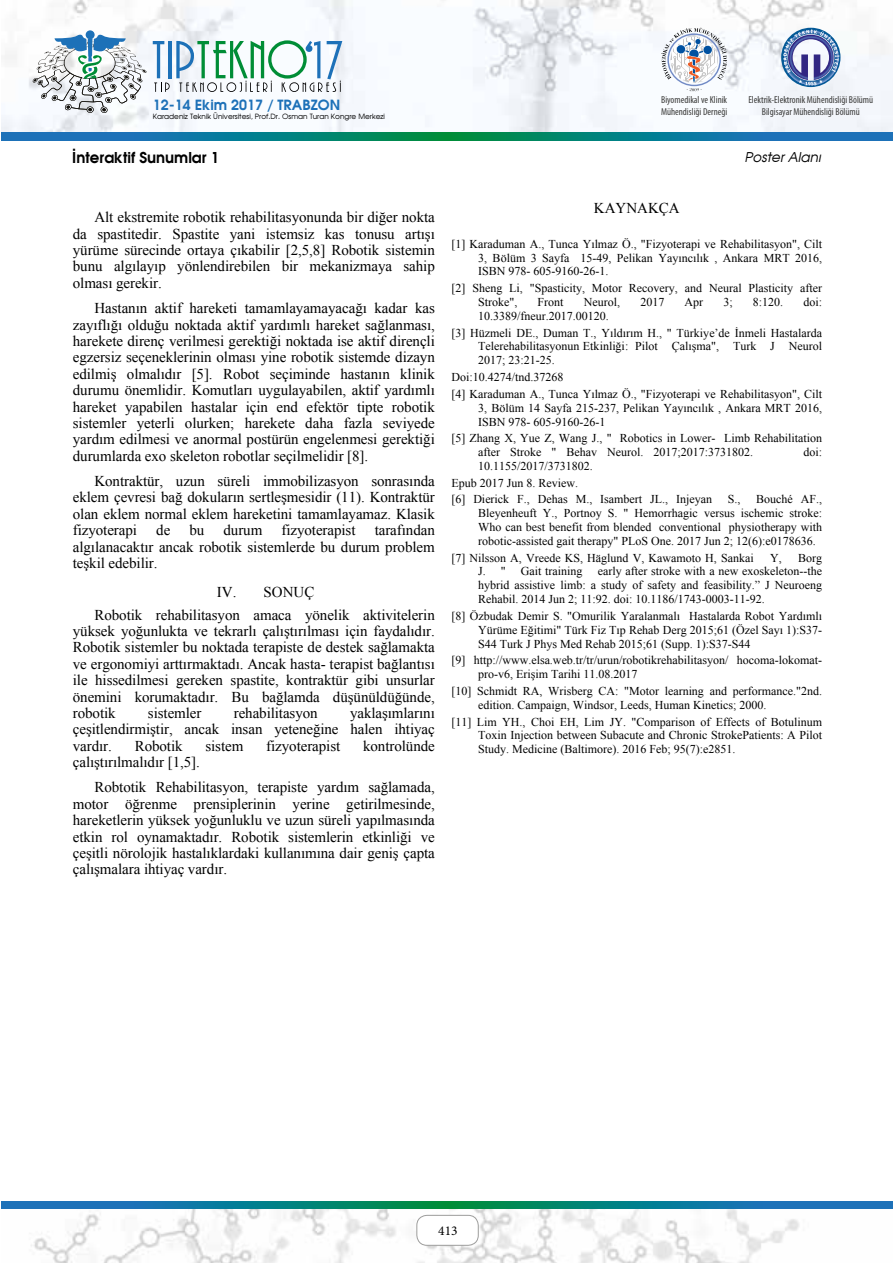
<style>
.page{position:relative;width:893px;height:1263px;background:#fff}
.page>*{position:absolute;margin:0;border:0;box-sizing:border-box;transform-origin:0 0}
.t1{font:15px/16.4px "Times New Roman";letter-spacing:-.005em;color:#000;text-align:justify}
.t2{font:700 15px "Avalon";color:#000}
.t3{font:700 14.1px "Avalon";color:#1d71b8}
.t4{font:italic 13.5px "Avalon";color:#000}
.t5{font:13.5px "Minion Pro";color:#000}
.t6{font:12px/13.8px "Times New Roman";color:#000}
.t7{font:condensed 10.05px/12.1px "Myriad Pro";color:#3c3c3b;text-align:center}
.t8{font:7.2px "Avalon Plain";color:#000}
</style>
<div class="page">
<img style="left:1px;top:0;width:892px;height:133px">
<svg style="left:153px;top:41px;width:17px;height:51px"></svg>
<hr style="left:168px;top:41px;width:4px;height:37px;background:#1d71b8">
<svg style="left:176px;top:40px;width:166px;height:52px"></svg>
<svg style="left:86px;top:30px;width:9px;height:9px"></svg>
<svg style="left:33px;top:34px;width:113px;height:79px"></svg>
<svg style="left:661px;top:28px;width:66px;height:63px"></svg>
<svg style="left:781px;top:28px;width:59px;height:59px"></svg>
<svg style="left:1px;top:133px;width:892px;height:7px;background:#0c7c8e"></svg>
<img style="left:1px;top:1208px;width:892px;height:55px">
<svg style="left:1px;top:1201px;width:892px;height:7px;background:#0c7c8e"></svg>
<div style="left:417px;top:1215px;width:61px;height:30px;background:#fff;border-radius:10px"></div>
<div style="left:417px;top:1215px;width:61px;height:30px;border:1px solid #9d9d9c;border-radius:10px"></div>
<p class="t3" style="left:153px;top:95px;width:189px">12-14 Ekim 2017 / TRABZON</p>
<p class="t8" style="left:153px;top:112px;width:234px">Karadeniz Teknik Üniversitesi, Prof.Dr. Osman Turan Kongre Merkezi</p>
<p class="t7" style="left:661px;top:93px;width:68px;text-align:left">Biyomedikal ve Klinik<br>Mühendisliği Derneği</p>
<p class="t7" style="left:748px;top:93px;width:126px">Elektrik-Elektronik Mühendisliği Bölümü<br>Bilgisayar Mühendisliği Bölümü</p>
<p class="t2" style="left:72px;top:148px;width:148px">İnteraktif Sunumlar 1</p>
<p class="t4" style="left:745px;top:149px;width:78px">Poster Alanı</p>
<p class="t1" style="left:73px;top:209px;width:363px;text-indent:22px">Alt ekstremite robotik rehabilitasyonunda bir diğer nokta da spastitedir. Spastite yani istemsiz kas tonusu artışı yürüme sürecinde ortaya çıkabilir [2,5,8] Robotik sistemin bunu algılayıp yönlendirebilen bir mekanizmaya sahip olması gerekir.</p>
<p class="t1" style="left:73px;top:300px;width:363px;text-indent:22px">Hastanın aktif hareketi tamamlayamayacağı kadar kas zayıflığı olduğu noktada aktif yardımlı hareket sağlanması, harekete direnç verilmesi gerektiği noktada ise aktif dirençli egzersiz seçeneklerinin olması yine robotik sistemde dizayn edilmiş olmalıdır [5]. Robot seçiminde hastanın klinik durumu önemlidir. Komutları uygulayabilen, aktif yardımlı hareket yapabilen hastalar için end efektör tipte robotik sistemler yeterli olurken; harekete daha fazla seviyede yardım edilmesi ve anormal postürün engelenmesi gerektiği durumlarda exo skeleton robotlar seçilmelidir [8].</p>
<p class="t1" style="left:73px;top:472px;width:363px;text-indent:22px">Kontraktür, uzun süreli immobilizasyon sonrasında eklem çevresi bağ dokuların sertleşmesidir (11). Kontraktür olan eklem normal eklem hareketini tamamlayamaz. Klasik fizyoterapi</p>
<p class="t1" style="left:73px;top:521px;width:363px;text-indent:302px">tarafından algılanacaktır ancak robotik sistemlerde bu durum problem teşkil edebilir.</p>
<p class="t1" style="left:94px;top:580px;width:342px;line-height:22.5px;text-align:center">IV. SONUÇ<br>Robotik rehabilitasyon amaca yönelik aktivitelerin</p>
<p class="t1" style="left:73px;top:622px;width:363px">yüksek yoğunlukta ve tekrarlı çalıştırılması için faydalıdır.<br>Robotik sistemler bu noktada terapiste de destek sağlamakta ve ergonomiyi arttırmaktadı. Ancak hasta- terapist bağlantısı ile hissedilmesi gereken spastite, kontraktür gibi unsurlar önemini korumaktadır. Bu bağlamda düşünüldüğünde, robotik</p>
<p class="t1" style="left:156px;top:521px;width:16px">de</p>
<p class="t1" style="left:189px;top:521px;width:16px">bu</p>
<p class="t1" style="left:224px;top:521px;width:40px">durum</p>
<p class="t1" style="left:281px;top:521px;width:76px">fizyoterapist</p>
<p class="t1" style="left:73px;top:704px;width:363px;text-indent:277px">yaklaşımlarını çeşitlendirmiştir, ancak insan yeteneğine halen ihtiyaç vardır.</p>
<p class="t1" style="left:148px;top:704px;width:55px">sistemler</p>
<p class="t1" style="left:234px;top:704px;width:85px">rehabilitasyon</p>
<p class="t1" style="left:135px;top:737px;width:49px">Robotik</p>
<p class="t1" style="left:205px;top:737px;width:39px">sistem</p>
<p class="t1" style="left:266px;top:737px;width:76px">fizyoterapist</p>
<p class="t1" style="left:363px;top:737px;width:73px">kontrolünde</p>
<p class="t1" style="left:94px;top:749px;width:342px;line-height:25.3px;text-indent:-22px">çalıştırılmalıdır [1,5].<br>Robtotik Rehabilitasyon, terapiste yardım sağlamada,</p>
<p class="t1" style="left:73px;top:795px;width:363px">motor öğrenme prensiplerinin yerine getirilmesinde, hareketlerin yüksek yoğunluklu ve uzun süreli yapılmasında etkin rol oynamaktadır. Robotik sistemlerin etkinliği ve çeşitli nörolojik hastalıklardaki kullanımına dair geniş çapta çalışmalara ihtiyaç vardır.</p>
<p class="t1" style="left:594px;top:199px;width:87px">KAYNAKÇA</p>
<p class="t6" style="left:478px;top:237px;width:345px;text-align:justify;text-indent:-27px">[1] Karaduman A., Tunca Yılmaz Ö., "Fizyoterapi ve Rehabilitasyon", Cilt 3, Bölüm 3 Sayfa 15-49, Pelikan Yayıncılık , Ankara MRT 2016, ISBN 978- 605-9160-26-1.</p>
<p class="t6" style="left:478px;top:281px;width:345px;text-indent:-27px">[2] Sheng Li, "Spasticity, Motor Recovery, and Neural Plasticity after<br>Stroke",</p>
<p class="t6" style="left:538px;top:295px;width:28px">Front</p>
<p class="t6" style="left:584px;top:295px;width:38px">Neurol,</p>
<p class="t6" style="left:640px;top:295px;width:25px">2017</p>
<p class="t6" style="left:685px;top:295px;width:20px">Apr</p>
<p class="t6" style="left:723px;top:295px;width:11px">3;</p>
<p class="t6" style="left:753px;top:295px;width:32px">8:120.</p>
<p class="t6" style="left:803px;top:295px;width:20px">doi:</p>
<p class="t6" style="left:451px;top:307px;width:372px;line-height:16.8px;text-indent:27px">10.3389/fneur.2017.00120.<br>[3] Hüzmeli DE., Duman T., Yıldırım H., " Türkiye’de İnmeli Hastalarda</p>
<p class="t6" style="left:478px;top:339px;width:345px">Telerehabilitasyonun Etkinliği: Pilot Çalışma", Turk J Neurol<br>2017; 23:21-25.</p>
<p class="t6" style="left:451px;top:368px;width:372px;line-height:16.8px">Doi:10.4274/tnd.37268<br>[4] Karaduman A., Tunca Yılmaz Ö., "Fizyoterapi ve Rehabilitasyon", Cilt</p>
<p class="t6" style="left:478px;top:400px;width:345px">3, Bölüm 14 Sayfa 215-237, Pelikan Yayıncılık , Ankara MRT 2016,<br>ISBN 978- 605-9160-26-1</p>
<p class="t6" style="left:478px;top:431px;width:345px;text-indent:-27px">[5] Zhang X, Yue Z, Wang J., " Robotics in Lower- Limb Rehabilitation after Stroke " Behav Neurol. 2017;2017:3731802.</p>
<p class="t6" style="left:803px;top:445px;width:20px">doi:</p>
<p class="t6" style="left:451px;top:457px;width:262px;line-height:16.8px;text-indent:27px">10.1155/2017/3731802.<br>Epub 2017 Jun 8. Review.<br>[6] Dierick F., Dehas M., Isambert JL., Injeyan</p>
<p class="t6" style="left:478px;top:492px;width:345px;text-align:justify;text-indent:278px">Bouché AF., Bleyenheuft Y., Portnoy S. " Hemorrhagic versus ischemic stroke:<br>Who can best benefit from blended conventional physiotherapy with robotic-assisted gait therapy" PLoS One. 2017 Jun 2; 12(6):e0178636.</p>
<p class="t6" style="left:451px;top:550px;width:304px">[7] Nilsson A, Vreede KS, Häglund V, Kawamoto H, Sankai</p>
<p class="t6" style="left:770px;top:550px;width:13px">Y,</p>
<p class="t6" style="left:798px;top:550px;width:25px">Borg</p>
<p class="t6" style="left:478px;top:564px;width:29px">J. "</p>
<p class="t6" style="left:521px;top:564px;width:63px">Gait training</p>
<p class="t6" style="left:728px;top:492px;width:14px">S.,</p>
<p class="t6" style="left:478px;top:564px;width:345px;text-align:justify;text-indent:119px">early after stroke with a new exoskeleton--the hybrid assistive limb: a study of safety and feasibility.” J Neuroeng Rehabil. 2014 Jun 2; 11:92. doi: 10.1186/1743-0003-11-92.</p>
<p class="t6" style="left:478px;top:609px;width:345px;text-align:justify;text-indent:-27px">[8] Özbudak Demir S. "Omurilik Yaralanmalı Hastalarda Robot Yardımlı Yürüme Eğitimi" Türk Fiz Tıp Rehab Derg 2015;61 (Özel Sayı 1):S37- S44 Turk J Phys Med Rehab 2015;61 (Supp. 1):S37-S44</p>
<p class="t6" style="left:478px;top:653px;width:345px;text-indent:-27px">[9] http://www.elsa.web.tr/tr/urun/robotikrehabilitasyon/ hocoma-lokomat&shy;pro-v6, Erişim Tarihi 11.08.2017</p>
<p class="t6" style="left:478px;top:684px;width:345px;text-indent:-27px">[10] Schmidt RA, Wrisberg CA: "Motor learning and performance."2nd. edition. Campaign, Windsor, Leeds, Human Kinetics; 2000.</p>
<p class="t6" style="left:478px;top:714px;width:345px;text-align:justify;text-indent:-27px">[11] Lim YH., Choi EH, Lim JY. "Comparison of Effects of Botulinum Toxin Injection between Subacute and Chronic StrokePatients: A Pilot Study. Medicine (Baltimore). 2016 Feb; 95(7):e2851.</p>
<p class="t5" style="left:438px;top:1222px;width:21px">413</p>
</div>
